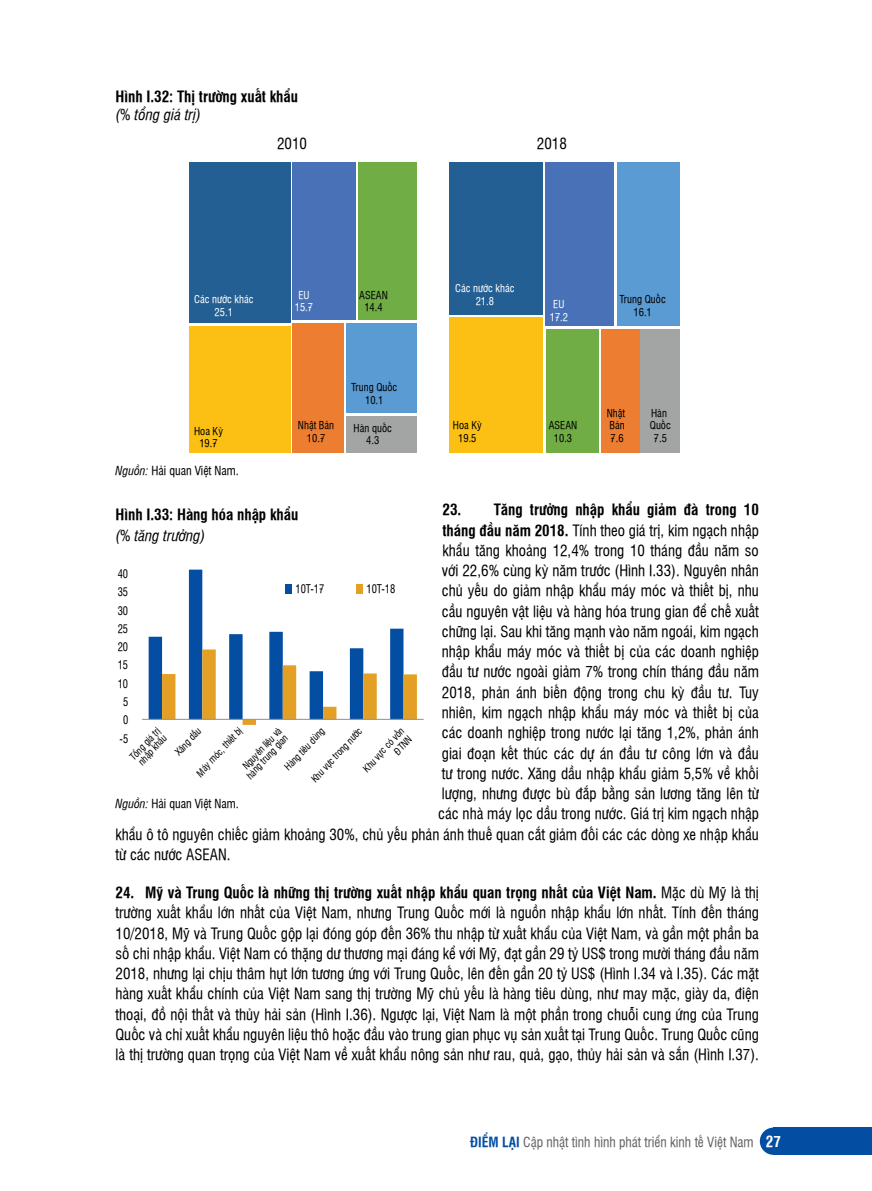
<style>
.page{position:relative;width:872px;height:1191px;background:#fff}
.page>*{position:absolute;margin:0;border:0;box-sizing:border-box;transform-origin:0 0}
.t1{font:15px/20.2px "UVN Hong Ha Hep";color:#000;text-align:justify}
.t2{font:700 15px "UVN Hong Ha Hep";color:#000}
.t3{font:italic 15px "UVN Hong Ha Hep";color:#000}
.t4{font:13.5px "UVN Hong Ha Hep";color:#636466}
.t5{font:12px "UVN Hong Ha Hep";color:#000}
.t6{font:11.55px "UVN Hong Ha Hep";color:#000;scale:.91 1}
.t7{font:10.5px/12.6px "UVN Hong Ha Hep";color:#000;text-align:center}
.t8{font:10.5px/12.6px "UVN Hong Ha Hep";color:#fff;text-align:center}
.t9{font:9.45px/9.4px "UVN Hong Ha Hep";color:#000}
.s1{font-style:italic}
.s2{font-weight:700}
.s3{font-weight:700;color:#034ea2}
.s4{font-weight:700;font-size:15px;color:#fff}
</style>
<div class="page">
<div style="left:773px;top:1127px;width:99px;height:27px;background:#034ea2"></div>
<div style="left:760px;top:1127px;width:27px;height:27px;background:#034ea2;border-radius:50%"></div>
<div style="left:189px;top:162px;width:101px;height:160px;background:#245f93"></div>
<div style="left:292px;top:162px;width:64px;height:158px;background:#4871b7"></div>
<div style="left:292px;top:323px;width:52px;height:130px;background:#ed7d30"></div>
<div style="left:346px;top:323px;width:71px;height:89px;background:#5b9bd3"></div>
<div style="left:346px;top:416px;width:71px;height:37px;background:#a3a4a4"></div>
<div style="left:358px;top:162px;width:59px;height:158px;background:#70ae45"></div>
<div style="left:189px;top:327px;width:101px;height:126px;background:#fcc014"></div>
<div style="left:449px;top:162px;width:94px;height:152px;background:#245f93"></div>
<div style="left:545px;top:162px;width:68px;height:163px;background:#4871b7"></div>
<div style="left:545px;top:329px;width:53px;height:124px;background:#70ae45"></div>
<div style="left:601px;top:329px;width:38px;height:124px;background:#ed7d30"></div>
<div style="left:640px;top:329px;width:40px;height:124px;background:#a3a4a4"></div>
<div style="left:617px;top:162px;width:63px;height:163px;background:#5b9bd3"></div>
<div style="left:449px;top:317px;width:94px;height:136px;background:#fcc014"></div>
<svg style="left:149px;top:569px;width:268px;height:156px"></svg>
<hr style="left:142px;top:719px;width:282px;height:1px;background:#939598">
<div style="left:285px;top:585px;width:7px;height:9px;background:#034ea2"></div>
<div style="left:356px;top:585px;width:7px;height:9px;background:#e4a024"></div>
<p class="t2" style="left:115px;top:85px;width:184px">Hình I.32: Thị trường xuất khẩu</p>
<p class="t3" style="left:115px;top:103px;width:87px">(% tổng giá trị)</p>
<p class="t1" style="left:277px;top:133px;width:31px">2010</p>
<p class="t1" style="left:537px;top:133px;width:31px">2018</p>
<p class="t8" style="left:194px;top:292px;width:61px">Các nước khác<br>25.1</p>
<p class="t8" style="left:295px;top:288px;width:20px">EU<br>15.7</p>
<p class="t7" style="left:359px;top:288px;width:30px">ASEAN<br>14.4</p>
<p class="t7" style="left:351px;top:380px;width:48px">Trung Quốc<br>10.1</p>
<p class="t7" style="left:194px;top:424px;width:30px">Hoa Kỳ<br>19.7</p>
<p class="t7" style="left:298px;top:419px;width:38px">Nhật Bản<br>10.7</p>
<p class="t7" style="left:353px;top:421px;width:40px">Hàn quốc<br>4.3</p>
<p class="t5" style="left:115px;top:462px;width:125px"><span class="s1">Nguồn:</span> Hải quan Việt Nam.</p>
<p class="t8" style="left:455px;top:281px;width:61px">Các nước khác<br>21.8</p>
<p class="t8" style="left:550px;top:298px;width:20px">EU<br>17.2</p>
<p class="t7" style="left:619px;top:292px;width:48px">Trung Quốc<br>16.1</p>
<p class="t7" style="left:453px;top:419px;width:30px">Hoa Kỳ<br>19.5</p>
<p class="t7" style="left:549px;top:419px;width:30px">ASEAN<br>10.3</p>
<p class="t7" style="left:606px;top:406px;width:20px;text-align:justify">Nhật Bản 7.6</p>
<p class="t7" style="left:650px;top:406px;width:23px">Hàn<br>Quốc<br>7.5</p>
<p class="t2" style="left:442px;top:499px;width:318px">23. Tăng trưởng nhập khẩu giảm đà trong 10</p>
<p class="t1" style="left:442px;top:519px;width:318px"><span class="s2">tháng đầu năm 2018.</span> Tính theo giá trị, kim ngạch nhập</p>
<p class="t1" style="left:442px;top:539px;width:318px">khẩu tăng khoảng 12,4% trong 10 tháng đầu năm so</p>
<p class="t1" style="left:442px;top:560px;width:318px">với 22,6% cùng kỳ năm trước (Hình I.33). Nguyên nhân</p>
<p class="t1" style="left:442px;top:580px;width:318px">chủ yếu do giảm nhập khẩu máy móc và thiết bị, nhu</p>
<p class="t1" style="left:442px;top:600px;width:318px">cầu nguyên vật liệu và hàng hóa trung gian để chế xuất</p>
<p class="t1" style="left:442px;top:620px;width:318px">chững lại. Sau khi tăng mạnh vào năm ngoái, kim ngạch</p>
<p class="t1" style="left:442px;top:641px;width:318px">nhập khẩu máy móc và thiết bị của các doanh nghiệp</p>
<p class="t1" style="left:442px;top:661px;width:318px">đầu tư nước ngoài giảm 7% trong chín tháng đầu năm</p>
<p class="t1" style="left:442px;top:681px;width:318px">2018, phản ánh biến động trong chu kỳ đầu tư. Tuy</p>
<p class="t1" style="left:442px;top:701px;width:318px">nhiên, kim ngạch nhập khẩu máy móc và thiết bị của</p>
<p class="t1" style="left:442px;top:722px;width:318px">các doanh nghiệp trong nước lại tăng 1,2%, phản ánh</p>
<p class="t1" style="left:442px;top:742px;width:318px">giai đoạn kết thúc các dự án đầu tư công lớn và đầu</p>
<p class="t1" style="left:442px;top:762px;width:318px">tư trong nước. Xăng dầu nhập khẩu giảm 5,5% về khối</p>
<p class="t1" style="left:442px;top:782px;width:318px">lượng, nhưng được bù đắp bằng sản lương tăng lên từ</p>
<p class="t1" style="left:438px;top:803px;width:322px">các nhà máy lọc dầu trong nước. Giá trị kim ngạch nhập</p>
<p class="t1" style="left:115px;top:823px;width:645px">khẩu ô tô nguyên chiếc giảm khoảng 30%, chủ yếu phản ánh thuế quan cắt giảm đối các các dòng xe nhập khẩu</p>
<p class="t1" style="left:115px;top:843px;width:117px">từ các nước ASEAN.</p>
<p class="t1" style="left:115px;top:881px;width:645px"><span class="s2">24. Mỹ và Trung Quốc là những thị trường xuất nhập khẩu quan trọng nhất của Việt Nam.</span> Mặc dù Mỹ là thị trường xuất khẩu lớn nhất của Việt Nam, nhưng Trung Quốc mới là nguồn nhập khẩu lớn nhất. Tính đến tháng 10/2018, Mỹ và Trung Quốc gộp lại đóng góp đến 36% thu nhập từ xuất khẩu của Việt Nam, và gần một phần ba số chi nhập khẩu. Việt Nam có thặng dư thương mại đáng kể với Mỹ, đạt gần 29 tỷ US$ trong mười tháng đầu năm 2018, nhưng lại chịu thâm hụt lớn tương ứng với Trung Quốc, lên đến gần 20 tỷ US$ (Hình I.34 và I.35). Các mặt hàng xuất khẩu chính của Việt Nam sang thị trường Mỹ chủ yếu là hàng tiêu dùng, như may mặc, giày da, điện thoại, đồ nội thất và thủy hải sản (Hình I.36). Ngược lại, Việt Nam là một phần trong chuỗi cung ứng của Trung Quốc và chỉ xuất khẩu nguyên liệu thô hoặc đầu vào trung gian phục vụ sản xuất tại Trung Quốc. Trung Quốc cũng là thị trường quan trọng của Việt Nam về xuất khẩu nông sản như rau, quả, gạo, thủy hải sản và sắn (Hình I.37).</p>
<p class="t2" style="left:115px;top:504px;width:184px">Hình I.33: Hàng hóa nhập khẩu</p>
<p class="t3" style="left:115px;top:525px;width:91px">(% tăng trưởng)</p>
<p class="t6" style="left:118px;top:565px;width:13px">40</p>
<p class="t6" style="left:295px;top:581px;width:33px">10T-17</p>
<p class="t6" style="left:366px;top:581px;width:33px">10T-18</p>
<p class="t6" style="left:118px;top:584px;width:13px">35</p>
<p class="t6" style="left:118px;top:602px;width:13px">30</p>
<p class="t6" style="left:118px;top:620px;width:13px">25</p>
<p class="t6" style="left:118px;top:639px;width:13px">20</p>
<p class="t6" style="left:118px;top:657px;width:13px">15</p>
<p class="t6" style="left:118px;top:675px;width:13px">10</p>
<p class="t6" style="left:123px;top:693px;width:7px">5</p>
<p class="t6" style="left:123px;top:712px;width:7px">0</p>
<p class="t9" style="left:194px;top:772px;width:64px;rotate:-48deg">Máy móc, thiết bị</p>
<p class="t9" style="left:237px;top:768px;width:59px;text-align:center;rotate:-48deg">Nguyên liệu và hàng trung gian</p>
<p class="t9" style="left:127px;top:755px;width:42px;rotate:-48deg">Tổng giá trị nhập khẩu</p>
<p class="t9" style="left:173px;top:750px;width:35px;rotate:-48deg">Xăng dầu</p>
<p class="t9" style="left:309px;top:777px;width:72px;rotate:-48deg">Khu vực trong nước</p>
<p class="t9" style="left:360px;top:766px;width:57px;line-height:11.4px;text-align:right;rotate:-48deg">Khu vực có vốn<br>ĐTNN</p>
<p class="t9" style="left:282px;top:765px;width:56px;rotate:-48deg">Hàng tiêu dùng</p>
<p class="t6" style="left:120px;top:730px;width:11px">-5</p>
<p class="t5" style="left:115px;top:794px;width:125px"><span class="s1">Nguồn:</span> Hải quan Việt Nam.</p>
<p class="t4" style="left:470px;top:1132px;width:312px"><span class="s3">ĐIỂM LẠI</span> Cập nhật tình hình phát triển kinh tế Việt Nam <span class="s4">27</span></p>
</div>
